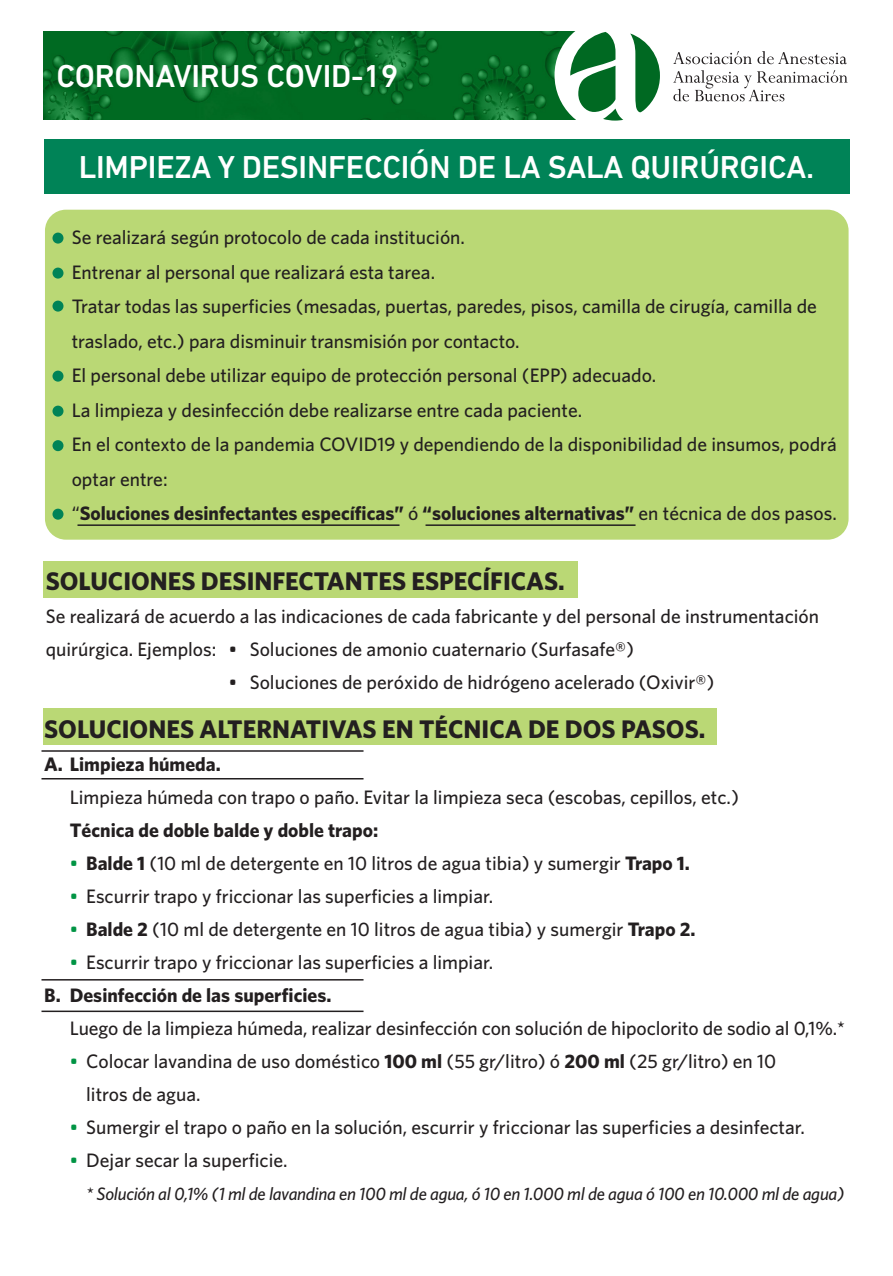
<style>
.page{position:relative;width:893px;height:1276px;background:#fff}
.page>*{position:absolute;margin:0;border:0;box-sizing:border-box;transform-origin:0 0}
.t1{font:500 32.25px "DIN Next LT Pro";letter-spacing:-.005em;color:#fff}
.t2{font:700 25.5px "Whitney";color:#231f20}
.t3{font:500 19.5px/33px "Whitney";color:#231f20}
.t4{font:700 19.5px "Whitney";color:#231f20}
.t5{font:italic 500 18px "Whitney";letter-spacing:-.015em;color:#231f20}
.s1{font-weight:500}
.s2{color:#009444}
.s3{font-weight:700}
</style>
<div class="page">
<div style="left:43px;top:561px;width:534px;height:36px;background:#bad875"></div>
<div style="left:43px;top:708px;width:674px;height:36px;background:#bad875"></div>
<img style="left:43px;top:31px;width:531px;height:88px">
<div style="left:554px;top:18px;width:114px;height:114px;background:#fff;border-radius:50%"></div>
<div style="left:45px;top:210px;width:803px;height:330px;background:#bad875;border-radius:21px"></div>
<div style="left:45px;top:140px;width:805px;height:54px;background:#008357"></div>
<svg style="left:673px;top:51px;width:174px;height:13px"></svg>
<svg style="left:673px;top:70px;width:175px;height:31px"></svg>
<svg style="left:570px;top:32px;width:53px;height:89px"></svg>
<svg style="left:630px;top:33px;width:30px;height:80px"></svg>
<hr style="left:77px;top:524px;width:322px;height:2px;background:#231f20">
<hr style="left:41px;top:778px;width:322px;height:1px;background:#231f20">
<hr style="left:41px;top:750px;width:322px;height:2px;background:#231f20">
<hr style="left:41px;top:1010px;width:322px;height:2px;background:#231f20">
<hr style="left:41px;top:979px;width:322px;height:1px;background:#231f20">
<hr style="left:425px;top:524px;width:210px;height:2px;background:#231f20">
<div style="left:52px;top:233px;width:11px;height:11px;background:#008357;border-radius:50%"></div>
<div style="left:52px;top:268px;width:11px;height:11px;background:#008357;border-radius:50%"></div>
<div style="left:52px;top:301px;width:11px;height:11px;background:#008357;border-radius:50%"></div>
<div style="left:52px;top:371px;width:11px;height:11px;background:#008357;border-radius:50%"></div>
<div style="left:52px;top:406px;width:11px;height:11px;background:#008357;border-radius:50%"></div>
<div style="left:52px;top:440px;width:11px;height:11px;background:#008357;border-radius:50%"></div>
<div style="left:52px;top:509px;width:11px;height:11px;background:#008357;border-radius:50%"></div>
<h1 class="t1" style="left:56px;top:57px;width:344px">CORONAVIRUS COVID-19</h1>
<h1 class="t1" style="left:79px;top:149px;width:737px">LIMPIEZA Y DESINFECCIÓN DE LA SALA QUIRÚRGICA.</h1>
<p class="t3" style="left:55px;top:220px;width:412px">- Se realizará según protocolo de cada institución.</p>
<p class="t3" style="left:55px;top:255px;width:382px">- Entrenar al personal que realizará esta tarea.</p>
<p class="t3" style="left:72px;top:289px;width:747px;line-height:34.5px;text-indent:-17px">- Tratar todas las superficies (mesadas, puertas, paredes, pisos, camilla de cirugía, camilla de traslado, etc.) para disminuir transmisión por contacto.</p>
<p class="t3" style="left:55px;top:358px;width:603px">- El personal debe utilizar equipo de protección personal (EPP) adecuado.</p>
<p class="t3" style="left:55px;top:393px;width:529px">- La limpieza y desinfección debe realizarse entre cada paciente.</p>
<p class="t3" style="left:72px;top:427px;width:767px;line-height:34.5px;text-indent:-17px">- En el contexto de la pandemia COVID19 y dependiendo de la disponibilidad de insumos, podrá optar entre:</p>
<p class="t4" style="left:55px;top:502px;width:784px"><span class="s1">- “</span>Soluciones desinfectantes específicas” <span class="s1">ó</span> “soluciones alternativas” <span class="s1">en técnica de dos pasos.</span></p>
<h2 class="t2" style="left:46px;top:565px;width:521px">SOLUCIONES DESINFECTANTES ESPECÍFICAS.</h2>
<p class="t3" style="left:46px;top:599px;width:775px">Se realizará de acuerdo a las indicaciones de cada fabricante y del personal de instrumentación quirúrgica. Ejemplos: • Soluciones de amonio cuaternario (Surfasafe®)</p>
<p class="t3" style="left:229px;top:665px;width:487px">• Soluciones de peróxido de hidrógeno acelerado (Oxivir®)</p>
<h2 class="t2" style="left:44px;top:713px;width:663px">SOLUCIONES ALTERNATIVAS EN TÉCNICA DE DOS PASOS.</h2>
<p class="t4" style="left:44px;top:752px;width:178px">A. Limpieza húmeda.</p>
<p class="t3" style="left:70px;top:780px;width:671px">Limpieza húmeda con trapo o paño. Evitar la limpieza seca (escobas, cepillos, etc.)</p>
<p class="t4" style="left:70px;top:818px;width:310px">Técnica de doble balde y doble trapo:</p>
<p class="t3" style="left:70px;top:846px;width:622px"><span class="s2">•</span> <span class="s3">Balde 1</span> (10 ml de detergente en 10 litros de agua tibia) y sumergir <span class="s3">Trapo 1.</span></p>
<p class="t3" style="left:70px;top:879px;width:425px"><span class="s2">•</span> Escurrir trapo y friccionar las superficies a limpiar.</p>
<p class="t3" style="left:70px;top:912px;width:627px"><span class="s2">•</span> <span class="s3">Balde 2</span> (10 ml de detergente en 10 litros de agua tibia) y sumergir <span class="s3">Trapo 2.</span></p>
<p class="t3" style="left:44px;top:945px;width:450px;text-indent:26px"><span class="s2">•</span> Escurrir trapo y friccionar las superficies a limpiar.<br><span class="s3">B. Desinfección de las superficies.</span></p>
<p class="t3" style="left:70px;top:1011px;width:777px">Luego de la limpieza húmeda, realizar desinfección con solución de hipoclorito de sodio al 0,1%.*</p>
<p class="t3" style="left:86px;top:1044px;width:691px;text-indent:-16px"><span class="s2">•</span> Colocar lavandina de uso doméstico <span class="s3">100 ml</span> (55 gr/litro) ó <span class="s3">200 ml</span> (25 gr/litro) en 10 litros de agua.</p>
<p class="t3" style="left:70px;top:1110px;width:737px"><span class="s2">•</span> Sumergir el trapo o paño en la solución, escurrir y friccionar las superficies a desinfectar.</p>
<p class="t3" style="left:70px;top:1143px;width:219px"><span class="s2">•</span> Dejar secar la superficie.</p>
<p class="t5" style="left:86px;top:1182px;width:760px">* Solución al 0,1% (1 ml de lavandina en 100 ml de agua, ó 10 en 1.000 ml de agua ó 100 en 10.000 ml de agua)</p>
</div>
